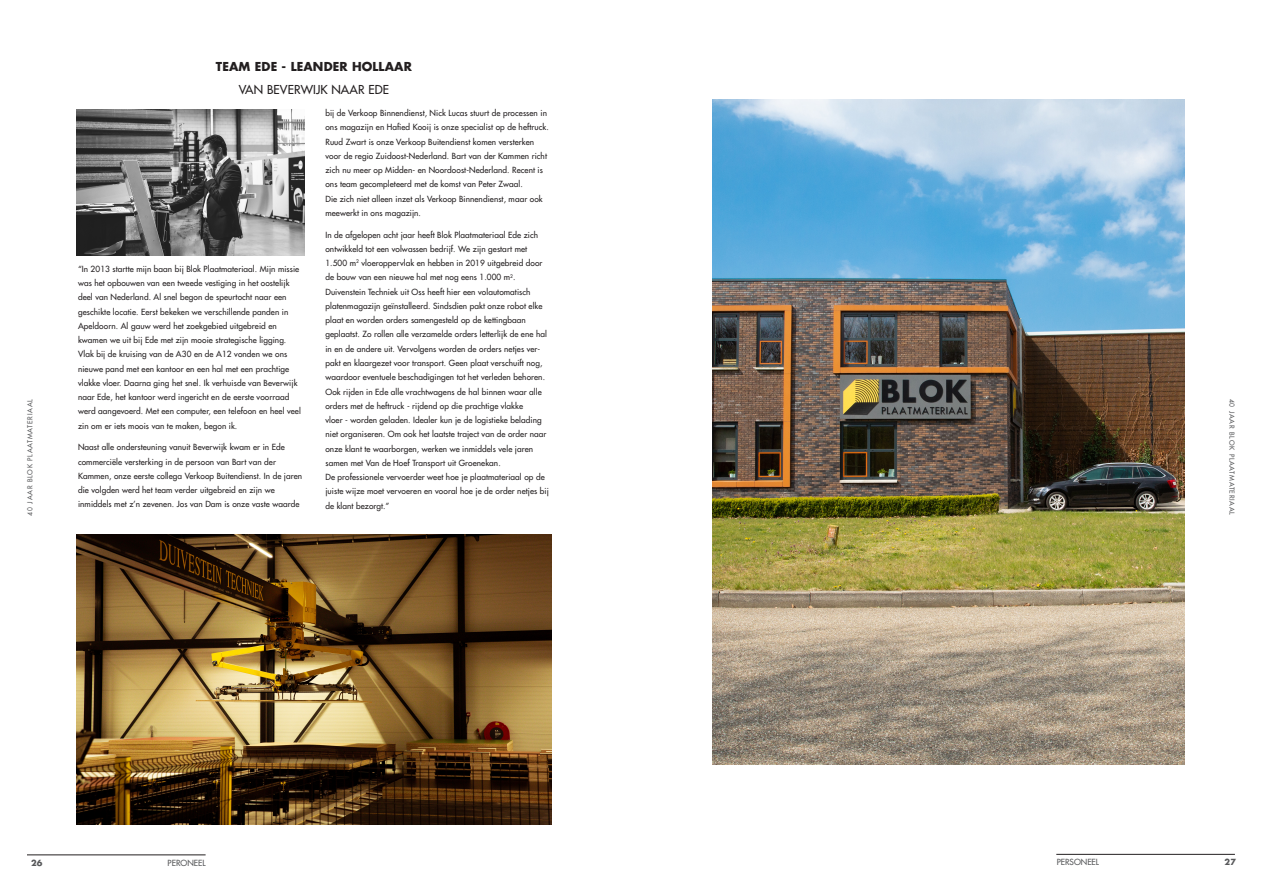
<style>
.page{position:relative;width:1263px;height:893px;background:#fff}
.page>*{position:absolute;margin:0;border:0;box-sizing:border-box;transform-origin:0 0}
.t1{font:700 12px "Futura Std";letter-spacing:.01em;color:#231f20}
.t2{font:500 12px "Futura Std";letter-spacing:.01em;color:#231f20}
.t3{font:500 8.25px/14.2px "Futura Std";letter-spacing:.01em;color:#231f20}
.t4{font:500 8.25px "Futura Std";color:#57585a}
.t5{font:700 8.25px "Futura Std";color:#57585a}
.t6{font:500 6.75px "Futura Std";letter-spacing:.11em;color:#57585a}
</style>
<div class="page">
<hr style="left:1056px;top:854px;width:179px;height:1px;background:#231f20">
<img style="left:77px;top:109px;width:228px;height:147px">
<img style="left:712px;top:100px;width:472px;height:664px">
<hr style="left:27px;top:854px;width:179px;height:1px;background:#231f20">
<img style="left:77px;top:534px;width:474px;height:290px">
<p class="t6" style="left:26px;top:516px;width:118px;rotate:-90deg">40 JAAR BLOK PLAATMATERIAAL</p>
<p class="t1" style="left:216px;top:59px;width:197px">TEAM EDE - LEANDER HOLLAAR</p>
<p class="t2" style="left:239px;top:82px;width:152px">VAN BEVERWIJK NAAR EDE</p>
<p class="t3" style="left:78px;top:262px;width:224px">“In 2013 startte mijn baan bij Blok Plaatmateriaal. Mijn missie was het opbouwen van een tweede vestiging in het oostelijk deel van Nederland. Al snel begon de speurtocht naar een geschikte locatie. Eerst bekeken we verschillende panden in Apeldoorn. Al gauw werd het zoekgebied uitgebreid en kwamen we uit bij Ede met zijn mooie strategische ligging.<br>Vlak bij de kruising van de A30 en de A12 vonden we ons nieuwe pand met een kantoor en een hal met een prachtige vlakke vloer. Daarna ging het snel. Ik verhuisde van Beverwijk naar Ede, het kantoor werd ingericht en de eerste voorraad werd aangevoerd. Met een computer, een telefoon en heel veel zin om er iets moois van te maken, begon ik.</p>
<p class="t3" style="left:78px;top:440px;width:208px">Naast alle ondersteuning vanuit Beverwijk kwam er in Ede</p>
<p class="t3" style="left:78px;top:454px;width:199px">commerciële versterking in de persoon van Bart van der</p>
<p class="t3" style="left:78px;top:469px;width:226px">Kammen, onze eerste collega Verkoop Buitendienst. In de jaren die volgden werd het team verder uitgebreid en zijn we</p>
<p class="t3" style="left:78px;top:497px;width:223px">inmiddels met z’n zevenen. Jos van Dam is onze vaste waarde</p>
<p class="t3" style="left:325px;top:106px;width:225px">bij de Verkoop Binnendienst, Nick Lucas stuurt de processen in ons magazijn en Hafied Kooij is onze specialist op de heftruck.<br>Ruud Zwart is onze Verkoop Buitendienst komen versterken voor de regio Zuidoost-Nederland. Bart van der Kammen richt zich nu meer op Midden- en Noordoost-Nederland. Recent is ons team gecompleteerd met de komst van Peter Zwaal.</p>
<p class="t3" style="left:325px;top:192px;width:219px">Die zich niet alleen inzet als Verkoop Binnendienst, maar ook meewerkt in ons magazijn.</p>
<p class="t3" style="left:325px;top:228px;width:219px">In de afgelopen acht jaar heeft Blok Plaatmateriaal Ede zich ontwikkeld tot een volwassen bedrijf. We zijn gestart met 1.500 m<sup>2</sup> vloeroppervlak en hebben in 2019 uitgebreid door de bouw van een nieuwe hal met nog eens 1.000 m<sup>2</sup>.</p>
<p class="t3" style="left:325px;top:285px;width:219px">Duivenstein Techniek uit Oss heeft hier een volautomatisch platenmagazijn geïnstalleerd. Sindsdien pakt onze robot elke plaat en worden orders samengesteld op de kettingbaan</p>
<p class="t3" style="left:325px;top:327px;width:225px">geplaatst. Zo rollen alle verzamelde orders letterlijk de ene hal in en de andere uit. Vervolgens worden de orders netjes ver&shy;pakt en klaargezet voor transport. Geen plaat verschuift nog, waardoor eventuele beschadigingen tot het verleden behoren.<br>Ook rijden in Ede alle vrachtwagens de hal binnen waar alle orders met de heftruck - rijdend op die prachtige vlakke<br>vloer - worden geladen. Idealer kun je de logistieke belading niet organiseren. Om ook het laatste traject van de order naar onze klant te waarborgen, werken we inmiddels vele jaren samen met Van de Hoef Transport uit Groenekan.<br>De professionele vervoerder weet hoe je plaatmateriaal op de juiste wijze moet vervoeren en vooral hoe je de order netjes bij de klant bezorgt.”</p>
<p class="t5" style="left:31px;top:857px;width:13px">26</p>
<p class="t4" style="left:168px;top:857px;width:39px">PERONEEL</p>
<p class="t6" style="left:1236px;top:399px;width:118px;rotate:90deg">40 JAAR BLOK PLAATMATERIAAL</p>
<p class="t4" style="left:1057px;top:857px;width:44px">PERSONEEL</p>
<p class="t5" style="left:1224px;top:856px;width:13px">27</p>
</div>
